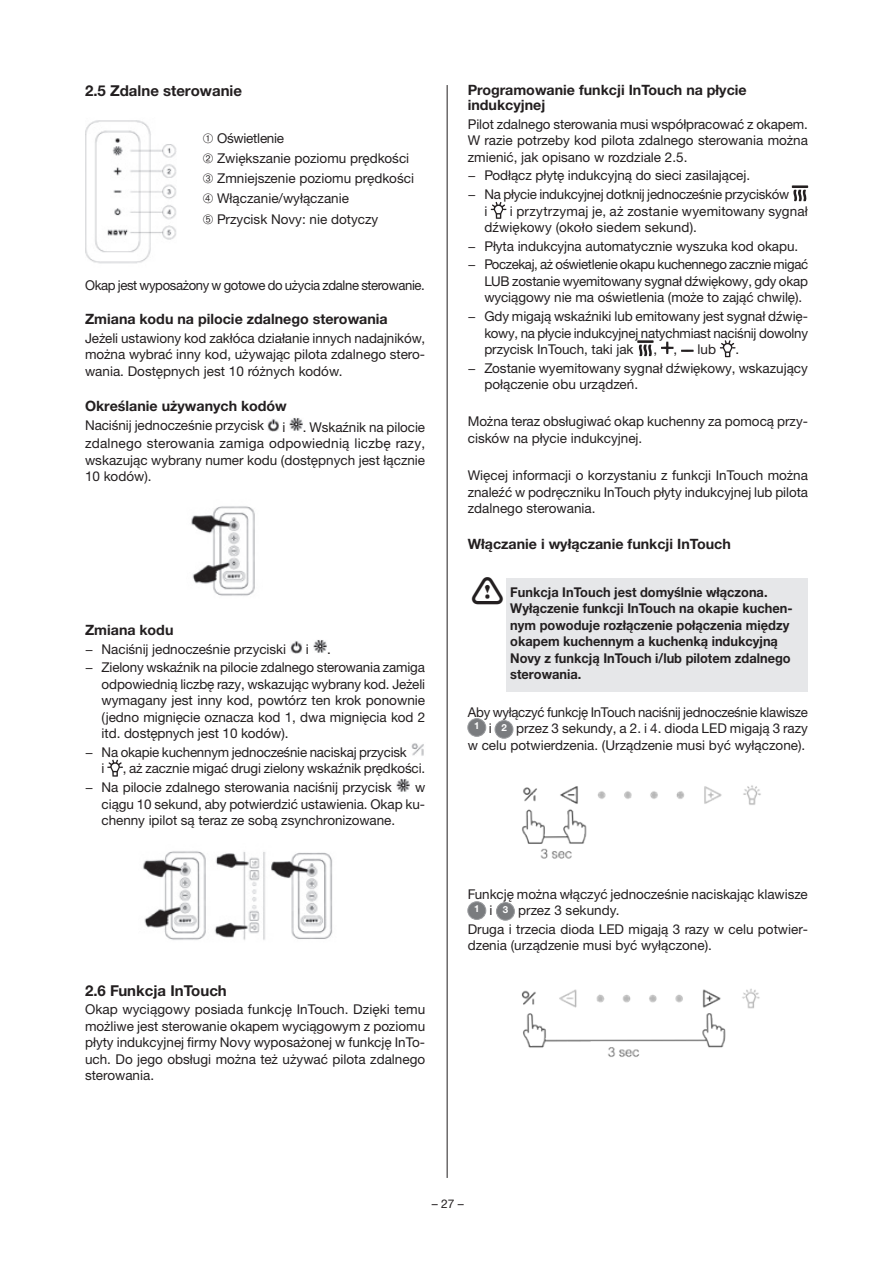
<style>
.page{position:relative;width:893px;height:1263px;background:#fff}
.page>*{position:absolute;margin:0;border:0;box-sizing:border-box;transform-origin:0 0}
.t1{font:700 15px "Helvetica Neue LTW1 G";color:#231f20}
.t2{font:700 14.25px/15px "Helvetica Neue LTW1 G";color:#231f20}
.t3{font:13.5px/16.5px "Helvetica Neue LTW1 G";letter-spacing:-.005em;color:#231f20}
.t4{font:700 13.5px/16.5px "Helvetica Neue LTW1 G";color:#231f20;scale:.95 1}
.t5{font:13.5px/18.6px "Helvetica Neue LTW1 G";letter-spacing:-.025em;color:#231f20}
.t6{font:12px "Helvetica Neue LT Std";color:#231f20}
.s1{font-family:"Helvetica Neue LT Std"}
.s2{font-family:"Helvetica Neue LT Std";font-weight:700;font-size:9.75px;color:#fff}
</style>
<div class="page">
<hr style="left:447px;top:85px;width:1px;height:1093px;background:#231f20">
<img style="left:85px;top:120px;width:92px;height:144px">
<img style="left:267px;top:419px;width:13px;height:13px">
<img style="left:289px;top:418px;width:14px;height:13px">
<img style="left:290px;top:641px;width:12px;height:13px">
<img style="left:313px;top:640px;width:14px;height:13px">
<img style="left:411px;top:743px;width:13px;height:13px">
<svg style="left:107px;top:760px;width:16px;height:17px"></svg>
<img style="left:396px;top:779px;width:14px;height:13px">
<img style="left:191px;top:506px;width:64px;height:90px">
<img style="left:143px;top:851px;width:190px;height:89px">
<div style="left:506px;top:579px;width:302px;height:113px;background:#e6e7e9"></div>
<svg style="left:792px;top:185px;width:16px;height:16px"></svg>
<svg style="left:491px;top:202px;width:16px;height:17px"></svg>
<svg style="left:637px;top:340px;width:17px;height:16px"></svg>
<svg style="left:661px;top:342px;width:13px;height:12px"></svg>
<svg style="left:681px;top:350px;width:13px;height:2px"></svg>
<svg style="left:720px;top:340px;width:16px;height:17px"></svg>
<div style="left:468px;top:719px;width:18px;height:17px;background:#7a7c7f;border-radius:50%"></div>
<div style="left:468px;top:718px;width:18px;height:18px;border:1px solid #999b9e;border-radius:50%"></div>
<div style="left:495px;top:720px;width:18px;height:18px;background:#7a7c7f;border-radius:50%"></div>
<div style="left:495px;top:720px;width:18px;height:18px;border:1px solid #999b9e;border-radius:50%"></div>
<img style="left:522px;top:785px;width:239px;height:74px">
<div style="left:468px;top:902px;width:18px;height:17px;background:#7a7c7f;border-radius:50%"></div>
<div style="left:468px;top:902px;width:18px;height:17px;border:1px solid #999b9e;border-radius:50%"></div>
<div style="left:496px;top:902px;width:18px;height:18px;background:#7a7c7f;border-radius:50%"></div>
<div style="left:496px;top:902px;width:18px;height:18px;border:1px solid #999b9e;border-radius:50%"></div>
<img style="left:521px;top:988px;width:239px;height:69px">
<p class="t1" style="left:85px;top:81px;width:159px">2.5 Zdalne sterowanie</p>
<p class="t3" style="left:203px;top:128px;width:213px;line-height:20.1px">➀ Oświetlenie<br>➁ Zwiększanie poziomu prędkości<br>➂ Zmniejszenie poziomu prędkości<br>➃ Włączanie/wyłączanie<br>➄ Przycisk Novy: nie dotyczy</p>
<p class="t5" style="left:85px;top:276px;width:341px">Okap jest wyposażony w gotowe do użycia zdalne sterowanie.</p>
<p class="t2" style="left:85px;top:311px;width:304px">Zmiana kodu na pilocie zdalnego sterowania</p>
<p class="t3" style="left:85px;top:329px;width:342px;text-align:justify">Jeżeli ustawiony kod zakłóca działanie innych nadajników, można wybrać inny kod, używając pilota zdalnego stero&shy;wania. Dostępnych jest 10 różnych kodów.</p>
<p class="t2" style="left:85px;top:399px;width:203px">Określanie używanych kodów</p>
<p class="t3" style="left:85px;top:417px;width:181px">Naciśnij jednocześnie przycisk</p>
<p class="t3" style="left:282px;top:418px;width:4px">i</p>
<p class="t3" style="left:85px;top:418px;width:342px;text-align:justify;text-indent:218px">. Wskaźnik na pilocie zdalnego sterowania zamiga odpowiednią liczbę razy, wskazując wybrany numer kodu (dostępnych jest łącznie 10 kodów).</p>
<p class="t2" style="left:85px;top:622px;width:90px">Zmiana kodu</p>
<p class="t3" style="left:85px;top:640px;width:203px"><span class="s1">−</span> Naciśnij jednocześnie przyciski</p>
<p class="t3" style="left:306px;top:640px;width:4px">i</p>
<p class="t3" style="left:85px;top:639px;width:341px;line-height:18.6px;text-indent:242px">.<br><span class="s1">−</span> Zielony wskaźnik na pilocie zdalnego sterowania zamiga</p>
<p class="t3" style="left:102px;top:676px;width:325px;text-align:justify">odpowiednią liczbę razy, wskazując wybrany kod. Jeżeli wymagany jest inny kod, powtórz ten krok ponownie (jedno mignięcie oznacza kod 1, dwa mignięcia kod 2 itd. dostępnych jest 10 kodów).</p>
<p class="t3" style="left:102px;top:744px;width:307px;text-indent:-17px"><span class="s1">−</span> Na okapie kuchennym jednocześnie naciskaj przycisk i</p>
<p class="t3" style="left:85px;top:759px;width:342px;line-height:18.6px;text-indent:38px">, aż zacznie migać drugi zielony wskaźnik prędkości. <span class="s1">−</span> Na pilocie zdalnego sterowania naciśnij przycisk</p>
<p class="t3" style="left:102px;top:779px;width:325px;text-align:justify;text-indent:313px">w ciągu 10 sekund, aby potwierdzić ustawienia. Okap ku&shy;chenny ipilot są teraz ze sobą zsynchronizowane.</p>
<p class="t1" style="left:85px;top:981px;width:143px">2.6 Funkcja InTouch</p>
<p class="t3" style="left:85px;top:1001px;width:342px;text-align:justify">Okap wyciągowy posiada funkcję InTouch. Dzięki temu możliwe jest sterowanie okapem wyciągowym z poziomu płyty indukcyjnej firmy Novy wyposażonej w funkcję InTo&shy;uch. Do jego obsługi można też używać pilota zdalnego sterowania.</p>
<p class="t2" style="left:468px;top:83px;width:280px">Programowanie funkcji InTouch na płycie indukcyjnej</p>
<p class="t3" style="left:468px;top:116px;width:342px;text-align:justify">Pilot zdalnego sterowania musi współpracować z okapem.<br>W razie potrzeby kod pilota zdalnego sterowania można zmienić, jak opisano w rozdziale 2.5.</p>
<p class="t3" style="left:468px;top:166px;width:323px;line-height:18.6px"><span class="s1">−</span> Podłącz płytę indukcyjną do sieci zasilającej.<br><span class="s1">−</span> Na płycie indukcyjnej dotknij jednocześnie przycisków</p>
<p class="t3" style="left:484px;top:202px;width:4px">i</p>
<p class="t3" style="left:484px;top:202px;width:325px;text-indent:26px">i przytrzymaj je, aż zostanie wyemitowany sygnał dźwiękowy (około siedem sekund).</p>
<p class="t5" style="left:468px;top:237px;width:342px"><span class="s1">−</span> Płyta indukcyjna automatycznie wyszuka kod okapu. <span class="s1">−</span> Poczekaj, aż oświetlenie okapu kuchennego zacznie migać</p>
<p class="t3" style="left:484px;top:273px;width:325px">LUB zostanie wyemitowany sygnał dźwiękowy, gdy okap wyciągowy nie ma oświetlenia (może to zająć chwilę).</p>
<p class="t3" style="left:484px;top:308px;width:325px;text-align:justify;text-indent:-17px"><span class="s1">−</span> Gdy migają wskaźniki lub emitowany jest sygnał dźwię&shy;kowy, na płycie indukcyjnej natychmiast naciśnij dowolny przycisk InTouch, taki jak</p>
<p class="t3" style="left:697px;top:341px;width:20px">lub</p>
<p class="t3" style="left:468px;top:340px;width:342px;line-height:18.6px;text-indent:268px">.<br><span class="s1">−</span> Zostanie wyemitowany sygnał dźwiękowy, wskazujący</p>
<p class="t3" style="left:484px;top:376px;width:155px">połączenie obu urządzeń.</p>
<p class="t3" style="left:468px;top:413px;width:342px">Można teraz obsługiwać okap kuchenny za pomocą przy&shy;cisków na płycie indukcyjnej.</p>
<p class="t3" style="left:468px;top:467px;width:342px;text-align:justify">Więcej informacji o korzystaniu z funkcji InTouch można znaleźć w podręczniku InTouch płyty indukcyjnej lub pilota zdalnego sterowania.</p>
<p class="t2" style="left:468px;top:536px;width:265px">Włączanie i wyłączanie funkcji InTouch</p>
<p class="t4" style="left:510px;top:584px;width:299px"><span class="s1">F</span>unkcja InTouch jest domyślnie włączona.<br>Wyłączenie funkcji InTouch na okapie kuchen&shy;nym powoduje rozłączenie połączenia między okapem kuchennym a kuchenką indukcyjną Novy z funkcją InTouch i/lub pilotem zdalnego sterowania.</p>
<p class="t3" style="left:468px;top:703px;width:342px;text-align:center">Aby wyłączyć funkcję InTouch naciśnij jednocześnie klawisze<br><sup>1</sup> i <span class="s2">2</span> przez 3 sekundy, a 2. i 4. dioda LED migają 3 razy w celu potwierdzenia. (Urządzenie musi być wyłączone).</p>
<p class="t3" style="left:654px;top:341px;width:25px">, ,</p>
<p class="t3" style="left:474px;top:885px;width:335px;text-indent:-6px">Funkcję można włączyć jednocześnie naciskając klawisze<br><sup>1</sup> i <span class="s2">3</span> przez 3 sekundy.</p>
<p class="t3" style="left:468px;top:920px;width:342px">Druga i trzecia dioda LED migają 3 razy w celu potwier&shy;dzenia (urządzenie musi być wyłączone).</p>
<p class="t6" style="left:432px;top:1196px;width:34px">– 27 –</p>
</div>
